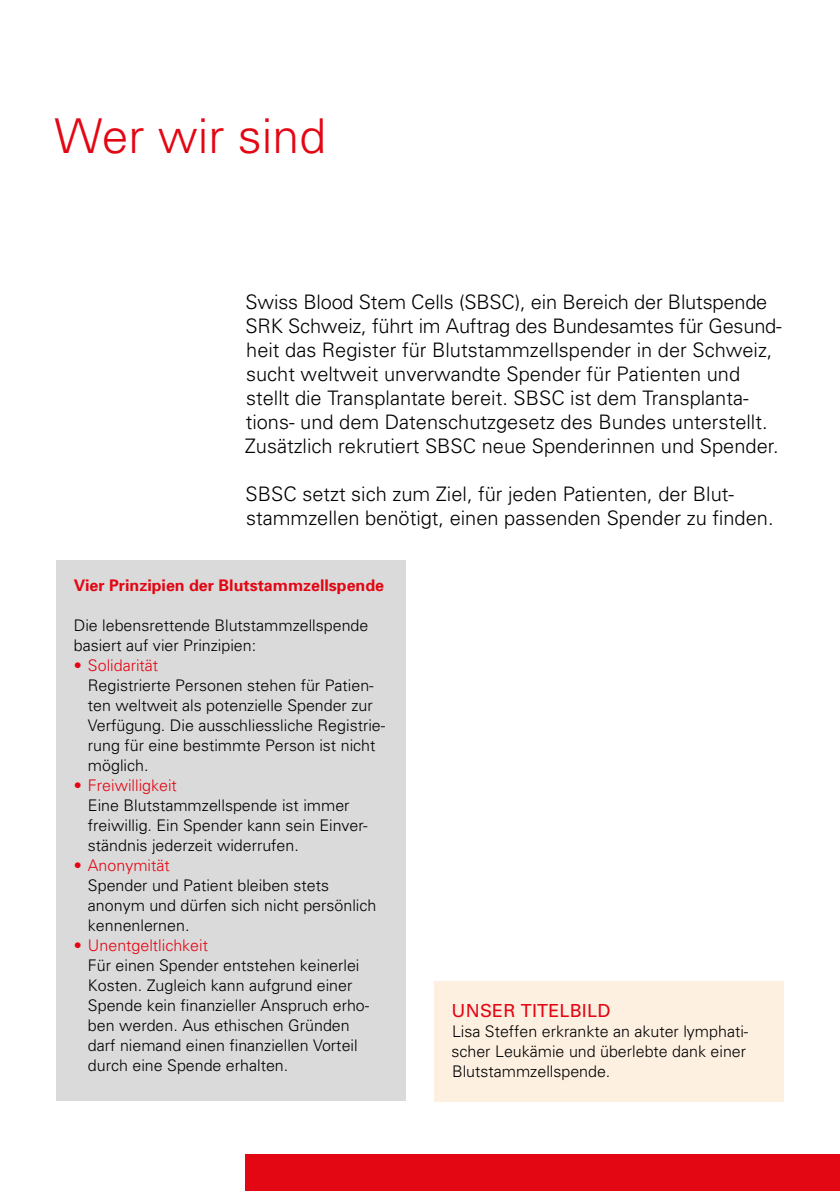
<style>
.page{position:relative;width:840px;height:1191px;background:#fff}
.page>*{position:absolute;margin:0;border:0;box-sizing:border-box;transform-origin:0 0}
.t1{font:300 48px "Univers";color:#e30613}
.t2{font:300 20px/24px "Univers";color:#000}
.t3{font:18px "Univers";letter-spacing:.01em;color:#e30613}
.t4{font:300 16px/20px "Univers";color:#000}
.t5{font:300 16px "Univers";color:#e30613}
.t6{font:700 16px "Univers";color:#e30613}
</style>
<div class="page">
<div style="left:434px;top:981px;width:348px;height:120px;background:#feefde"></div>
<div style="left:57px;top:561px;width:348px;height:540px;background:#dadada"></div>
<div style="left:245px;top:1154px;width:594px;height:37px;background:#e30613"></div>
<h1 class="t1" style="left:55px;top:107px;width:273px">Wer wir sind</h1>
<p class="t2" style="left:245px;top:290px;width:538px">Swiss Blood Stem Cells (SBSC), ein Bereich der Blutspende SRK Schweiz, führt im Auftrag des Bundesamtes für Gesund&shy;heit das Register für Blutstammzellspender in der Schweiz, sucht weltweit unverwandte Spender für Patienten und stellt die Transplantate bereit. SBSC ist dem Transplanta&shy;tions- und dem Datenschutzgesetz des Bundes unterstellt.<br>Zusätzlich rekrutiert SBSC neue Spenderinnen und Spender.</p>
<p class="t2" style="left:245px;top:482px;width:529px">SBSC setzt sich zum Ziel, für jeden Patienten, der Blut&shy;stammzellen benötigt, einen passenden Spender zu finden.</p>
<p class="t6" style="left:74px;top:575px;width:312px">Vier Prinzipien der Blutstammzellspende</p>
<p class="t4" style="left:74px;top:615px;width:296px">Die lebensrettende Blutstammzellspende basiert auf vier Prinzipien:</p>
<p class="t5" style="left:74px;top:655px;width:86px">• Solidarität</p>
<p class="t4" style="left:88px;top:675px;width:298px">Registrierte Personen stehen für Patien&shy;ten weltweit als potenzielle Spender zur Verfügung. Die ausschliessliche Registrie&shy;rung für eine bestimmte Person ist nicht möglich.</p>
<p class="t5" style="left:74px;top:775px;width:105px">• Freiwilligkeit</p>
<p class="t4" style="left:88px;top:795px;width:281px">Eine Blutstammzellspende ist immer freiwillig. Ein Spender kann sein Einver&shy;ständnis jederzeit widerrufen.</p>
<p class="t5" style="left:74px;top:855px;width:97px">• Anonymität</p>
<p class="t4" style="left:88px;top:875px;width:290px">Spender und Patient bleiben stets anonym und dürfen sich nicht persönlich kennenlernen.</p>
<p class="t5" style="left:74px;top:935px;width:136px">• Unentgeltlichkeit</p>
<p class="t4" style="left:88px;top:955px;width:282px">Für einen Spender entstehen keinerlei Kosten. Zugleich kann aufgrund einer Spende kein finanzieller Anspruch erho&shy;ben werden. Aus ethischen Gründen darf niemand einen finanziellen Vorteil durch eine Spende erhalten.</p>
<p class="t3" style="left:451px;top:1000px;width:160px">UNSER TITELBILD</p>
<p class="t4" style="left:451px;top:1021px;width:298px">Lisa Steffen erkrankte an akuter lymphati&shy;scher Leukämie und überlebte dank einer<br>Blutstammzellspende.</p>
</div>
